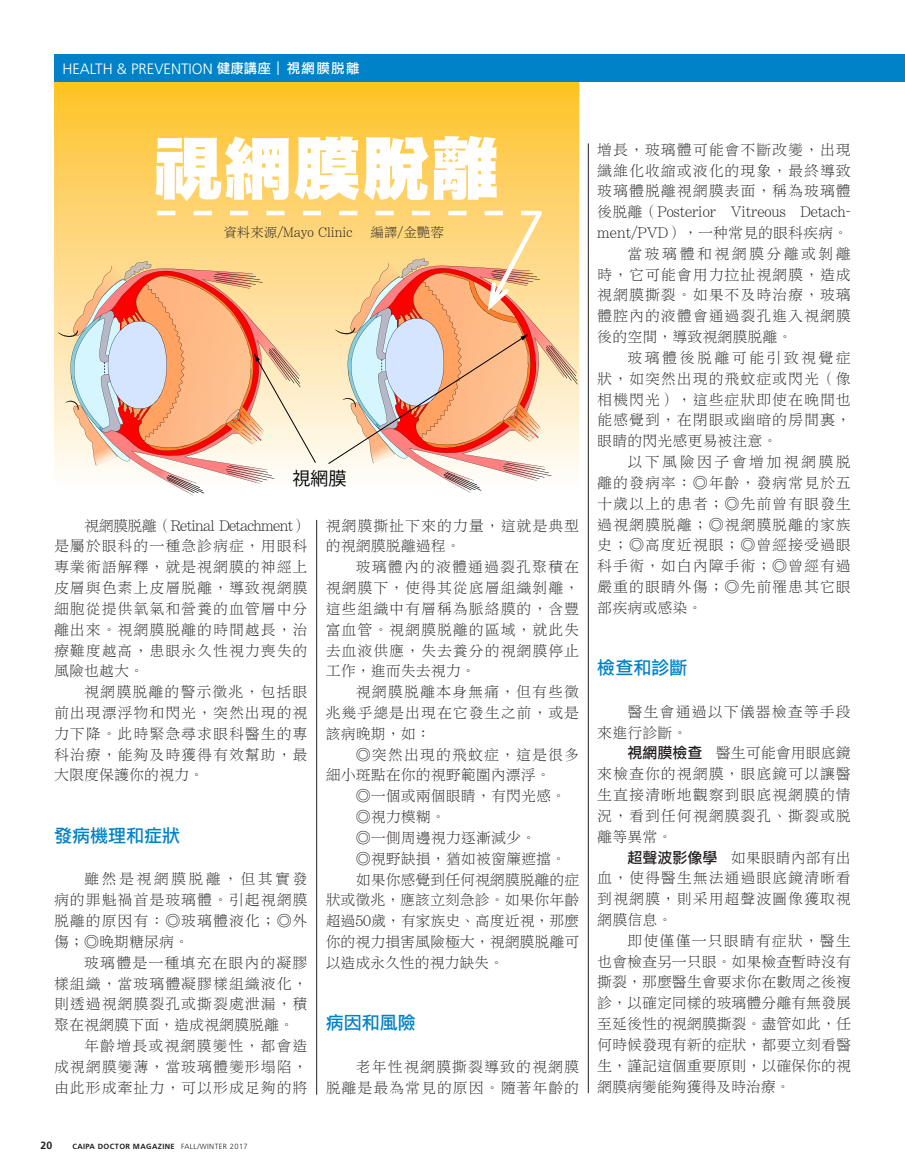
<style>
.page{position:relative;width:905px;height:1175px;background:#fff}
.page>*{position:absolute;margin:0;border:0;box-sizing:border-box;transform-origin:0 0}
.CD_7_Subs{font:18px "Li Hei Pro";color:#0082c8}
.t1{font:18px "Koz Go Pr 6 N";color:#000}
.CD_7_text{font:15px/20.9px "Li Song Pro";letter-spacing:.06em;color:#231f20;text-align:justify}
.CD_7_text-2{font:15px/20.9px "Li Song Pro";color:#231f20}
.t2{font:300 15px "Frutiger";color:#fff}
.CD_7_text-3{font:13.5px "Li Song Pro";color:#231f20}
.t3{font:700 10.5px "Frutiger";color:#231f20}
.t4{font:700 7.5px "Frutiger";letter-spacing:.05em;color:#231f20}
.s1{font-family:"Li Hei Pro";font-weight:400;font-size:13.5px}
.s2{font-family:"Li Hei Pro"}
.s3{font-weight:300}
</style>
<div class="page">
<svg style="left:54px;top:81px;width:525px;height:415px;background:#fbc948"></svg>
<hr style="left:316px;top:520px;width:1px;height:574px;background:#231f20">
<hr style="left:588px;top:143px;width:1px;height:950px;background:#231f20">
<div style="left:54px;top:54px;width:850px;height:27px;background:#0082c8"></div>
<svg style="left:156px;top:136px;width:341px;height:65px"></svg>
<svg style="left:56px;top:207px;width:521px;height:288px;background:#f3c9a1"></svg>
<p class="t2" style="left:62px;top:60px;width:299px">HEALTH &amp; PREVENTION <span class="s1">健康講座 | 視網膜脫離</span></p>
<p class="CD_7_text-3" style="left:223px;top:225px;width:131px">資料來源/Mayo Clinic</p>
<p class="CD_7_text-3" style="left:370px;top:225px;width:75px">編譯/金艷蓉</p>
<p class="t1" style="left:292px;top:468px;width:55px">視網膜</p>
<p class="CD_7_text" style="left:54px;top:515px;width:255px;text-indent:30px">視網膜脫離（Retinal Detachment）是屬於眼科的一種急診病症，用眼科專業術語解釋，就是視網膜的神經上皮層與色素上皮層脫離，導致視網膜細胞從提供氧氣和營養的血管層中分離出來。視網膜脫離的時間越長，治療難度越高，患眼永久性視力喪失的風險也越大。</p>
<p class="CD_7_text" style="left:54px;top:681px;width:255px;text-indent:30px">視網膜脫離的警示徵兆，包括眼前出現漂浮物和閃光，突然出現的視力下降。此時緊急尋求眼科醫生的專科治療，能夠及時獲得有效幫助，最大限度保護你的視力。</p>
<p class="CD_7_Subs" style="left:54px;top:826px;width:127px">發病機理和症狀</p>
<p class="CD_7_text" style="left:54px;top:869px;width:255px;text-indent:30px">雖然是視網膜脫離，但其實發病的罪魁禍首是玻璃體。引起視網膜脫離的原因有：◎玻璃體液化；◎外傷；◎晚期糖尿病。</p>
<p class="CD_7_text" style="left:54px;top:952px;width:255px;text-indent:30px">玻璃體是一種填充在眼內的凝膠樣組織，當玻璃體凝膠樣組織液化，則透過視網膜裂孔或撕裂處泄漏，積聚在視網膜下面，造成視網膜脫離。</p>
<p class="CD_7_text" style="left:54px;top:1035px;width:255px;text-indent:30px">年齡增長或視網膜變性，都會造成視網膜變薄，當玻璃體變形塌陷，由此形成牽扯力，可以形成足夠的將</p>
<p class="CD_7_text" style="left:326px;top:515px;width:255px">視網膜撕扯下來的力量，這就是典型的視網膜脫離過程。</p>
<p class="CD_7_text" style="left:326px;top:556px;width:255px;text-indent:30px">玻璃體內的液體通過裂孔聚積在視網膜下，使得其從底層組織剝離，這些組織中有層稱為脈絡膜的，含豐富血管。視網膜脫離的區域，就此失去血液供應，失去養分的視網膜停止工作，進而失去視力。</p>
<p class="CD_7_text" style="left:326px;top:681px;width:255px;text-indent:30px">視網膜脫離本身無痛，但有些徵兆幾乎總是出現在它發生之前，或是該病晚期，如：</p>
<p class="CD_7_text-2" style="left:326px;top:744px;width:255px;text-indent:30px">◎突然出現的飛蚊症，這是很多細小斑點在你的視野範圍內漂浮。</p>
<p class="CD_7_text-2" style="left:356px;top:785px;width:211px">◎一個或兩個眼睛，有閃光感。</p>
<p class="CD_7_text" style="left:356px;top:806px;width:91px">◎視力模糊。</p>
<p class="CD_7_text-2" style="left:356px;top:827px;width:181px">◎一側周邊視力逐漸減少。</p>
<p class="CD_7_text-2" style="left:356px;top:848px;width:211px">◎視野缺損，猶如被窗簾遮擋。</p>
<p class="CD_7_text" style="left:326px;top:869px;width:255px;text-indent:30px">如果你感覺到任何視網膜脫離的症狀或徵兆，應該立刻急診。如果你年齡超過50歲，有家族史、高度近視，那麼你的視力損害風險極大，視網膜脫離可以造成永久性的視力缺失。</p>
<p class="CD_7_Subs" style="left:326px;top:1014px;width:91px">病因和風險</p>
<p class="CD_7_text" style="left:326px;top:1056px;width:255px;text-align:right">老年性視網膜撕裂導致的視網膜<br>脫離是最為常見的原因。隨著年齡的</p>
<p class="CD_7_text" style="left:597px;top:139px;width:255px">增長，玻璃體可能會不斷改變，出現纖維化收縮或液化的現象，最終導致玻璃體脫離視網膜表面，稱為玻璃體後脫離（Posterior Vitreous Detach&shy;ment/PVD），一种常見的眼科疾病。</p>
<p class="CD_7_text" style="left:597px;top:243px;width:255px;text-indent:30px">當玻璃體和視網膜分離或剝離時，它可能會用力拉扯視網膜，造成視網膜撕裂。如果不及時治療，玻璃體腔內的液體會通過裂孔進入視網膜後的空間，導致視網膜脫離。</p>
<p class="CD_7_text" style="left:597px;top:347px;width:255px;text-indent:30px">玻璃體後脫離可能引致視覺症狀，如突然出現的飛蚊症或閃光（像相機閃光），這些症狀即使在晚間也能感覺到，在閉眼或幽暗的房間裏，眼睛的閃光感更易被注意。</p>
<p class="CD_7_text" style="left:597px;top:451px;width:255px;text-indent:30px">以下風險因子會增加視網膜脫離的發病率：◎年齡，發病常見於五十歲以上的患者；◎先前曾有眼發生過視網膜脫離；◎視網膜脫離的家族史；◎高度近視眼；◎曾經接受過眼科手術，如白內障手術；◎曾經有過嚴重的眼睛外傷；◎先前罹患其它眼部疾病或感染。</p>
<p class="CD_7_Subs" style="left:597px;top:659px;width:91px">檢查和診斷</p>
<p class="CD_7_text" style="left:597px;top:701px;width:255px;text-indent:30px">醫生會通過以下儀器檢查等手段來進行診斷。</p>
<p class="CD_7_text" style="left:597px;top:743px;width:255px;text-indent:30px"><span class="s2">視網膜檢查</span> 醫生可能會用眼底鏡來檢查你的視網膜，眼底鏡可以讓醫生直接清晰地觀察到眼底視網膜的情況，看到任何視網膜裂孔、撕裂或脫離等異常。</p>
<p class="CD_7_text" style="left:597px;top:847px;width:255px;text-indent:30px"><span class="s2">超聲波影像學</span> 如果眼睛內部有出血，使得醫生無法通過眼底鏡清晰看到視網膜，則采用超聲波圖像獲取視網膜信息。</p>
<p class="CD_7_text" style="left:597px;top:930px;width:255px;text-indent:30px">即使僅僅一只眼睛有症狀，醫生也會檢查另一只眼。如果檢查暫時沒有撕裂，那麼醫生會要求你在數周之後複診，以確定同樣的玻璃體分離有無發展至延後性的視網膜撕裂。盡管如此，任何時候發現有新的症狀，都要立刻看醫生，謹記這個重要原則，以確保你的視網膜病變能夠獲得及時治療。</p>
<p class="t3" style="left:40px;top:1139px;width:13px">20</p>
<p class="t4" style="left:72px;top:1142px;width:177px">CAIPA DOCTOR MAGAZINE <span class="s3">FALL/WINTER 2017</span></p>
</div>
